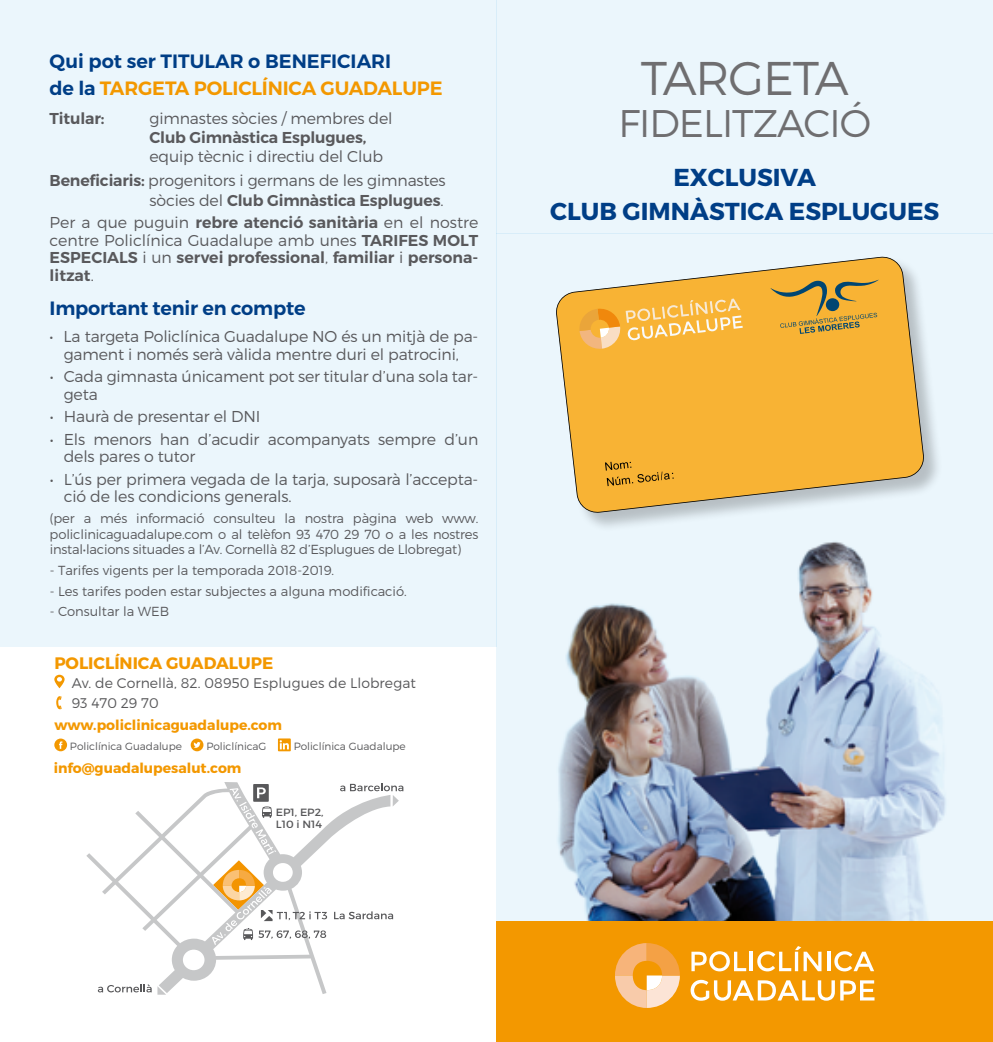
<style>
.page{position:relative;width:993px;height:1042px;background:#fff}
.page>*{position:absolute;margin:0;border:0;box-sizing:border-box;transform-origin:0 0}
.t1{font:300 47.25px "Montserrat";letter-spacing:-.025em;color:#6f6e70}
.t2{font:300 38.5px "Montserrat";letter-spacing:-.025em;color:#6f6e70}
.t3{font:700 24.5px/33.2px "Montserrat";color:#003e86;text-align:center}
.t4{font:600 19.25px/26.2px "Montserrat";letter-spacing:-.01em;color:#003e86}
.t5{font:700 16.62px "Montserrat";color:#f39800}
.t6{font:300 15.75px/17.5px "Montserrat";letter-spacing:-.01em;color:#59595c}
.t7{font:600 15.75px/17.5px "Montserrat";letter-spacing:-.01em;color:#59595c}
.t8{font:300 14px/19.2px "Montserrat";letter-spacing:.005em;color:#58585a}
.t9{font:700 14px "Montserrat";color:#f39800}
.t10{font:300 13.12px/15.8px "Montserrat";color:#59595c;text-align:justify}
.t11{font:300 10.5px "Montserrat";color:#58585a}
.t12{font:10.5px/12.6px "Montserrat";color:#58585a;scale:1.05 1}
.s1{color:#f39800}
.s2{font-weight:600}
.s3{font-weight:300}
</style>
<div class="page">
<div style="left:496px;top:0;width:496px;height:233px;background:#ebf6fc"></div>
<div style="left:0;top:0;width:496px;height:646px;background:#ebf6fc"></div>
<img style="left:496px;top:233px;width:496px;height:688px">
<svg style="left:54px;top:675px;width:11px;height:13px"></svg>
<svg style="left:56px;top:696px;width:6px;height:13px"></svg>
<svg style="left:54px;top:738px;width:13px;height:13px"></svg>
<svg style="left:191px;top:738px;width:12px;height:13px"></svg>
<svg style="left:278px;top:738px;width:13px;height:13px"></svg>
<svg style="left:86px;top:782px;width:304px;height:212px"></svg>
<svg style="left:334px;top:911px;width:59px;height:8px"></svg>
<svg style="left:212px;top:784px;width:115px;height:161px"></svg>
<svg style="left:98px;top:984px;width:68px;height:10px"></svg>
<svg style="left:340px;top:783px;width:63px;height:23px"></svg>
<div style="left:496px;top:921px;width:496px;height:121px;background:#f39800"></div>
<svg style="left:690px;top:980px;width:144px;height:20px"></svg>
<svg style="left:840px;top:980px;width:34px;height:20px"></svg>
<svg style="left:691px;top:951px;width:55px;height:20px"></svg>
<hr style="left:749px;top:951px;width:3px;height:20px;background:#fff">
<svg style="left:757px;top:946px;width:64px;height:25px"></svg>
<svg style="left:827px;top:951px;width:3px;height:20px"></svg>
<svg style="left:834px;top:951px;width:39px;height:20px"></svg>
<svg style="left:615px;top:943px;width:64px;height:65px"></svg>
<div style="left:556px;top:257px;width:387px;height:275px;background:#000;opacity:.22"></div>
<svg style="left:554px;top:256px;width:370px;height:258px;background:#eebc5d"></svg>
<svg style="left:770px;top:280px;width:108px;height:54px;background:#cea03e"></svg>
<svg style="left:578px;top:299px;width:164px;height:51px;background:#f7bb51"></svg>
<svg style="left:604px;top:462px;width:69px;height:24px;background:#d89b2d"></svg>
<p class="t4" style="left:50px;top:48px;width:394px">Qui pot ser TITULAR o BENEFICIARI<br>de la <span class="s1">TARGETA POLICLÍNICA GUADALUPE</span></p>
<p class="t7" style="left:50px;top:109px;width:56px">Titular:</p>
<p class="t6" style="left:149px;top:109px;width:245px">gimnastes sòcies / membres del</p>
<p class="t7" style="left:149px;top:129px;width:218px">Club Gimnàstica Esplugues,</p>
<p class="t6" style="left:50px;top:144px;width:397px;line-height:24.2px;text-indent:100px">equip tècnic i directiu del Club<br><span class="s2">Beneficiaris:</span> progenitors i germans de les gimnastes</p>
<p class="t7" style="left:50px;top:189px;width:430px;line-height:22.4px;text-indent:100px"><span class="s3">sòcies del</span> Club Gimnàstica Esplugues<span class="s3">.<br>Per a que puguin</span> rebre atenció sanitària <span class="s3">en el nostre</span></p>
<p class="t7" style="left:50px;top:231px;width:430px;text-align:justify"><span class="s3">centre Policlínica Guadalupe amb unes</span> TARIFES MOLT ESPECIALS <span class="s3">i un</span> servei professional<span class="s3">,</span> familiar <span class="s3">i</span> persona&shy;litzat<span class="s3">.</span></p>
<p class="t4" style="left:50px;top:295px;width:257px">Important tenir en compte</p>
<p class="t6" style="left:50px;top:328px;width:430px;text-align:center">• La targeta Policlínica Guadalupe NO és un mitjà de pa&shy;gament i només serà vàlida mentre duri el patrocini,</p>
<p class="t6" style="left:64px;top:367px;width:416px;text-indent:-14px">• Cada gimnasta únicament pot ser titular d’una sola tar&shy;geta</p>
<p class="t6" style="left:50px;top:407px;width:212px">• Haurà de presentar el DNI</p>
<p class="t6" style="left:64px;top:430px;width:416px;text-indent:-14px">• Els menors han d’acudir acompanyats sempre d’un dels pares o tutor</p>
<p class="t6" style="left:64px;top:470px;width:416px;text-indent:-14px">• L’ús per primera vegada de la tarja, suposarà l’accepta&shy;ció de les condicions generals.</p>
<p class="t10" style="left:50px;top:510px;width:430px">(per a més informació consulteu la nostra pàgina web www. policlinicaguadalupe.com o al telèfon 93 470 29 70 o a les nostres instal•lacions situades a l’Av. Cornellà 82 d’Esplugues de Llobregat)</p>
<p class="t10" style="left:50px;top:562px;width:286px">- Tarifes vigents per la temporada 2018-2019.</p>
<p class="t10" style="left:50px;top:583px;width:358px">- Les tarifes poden estar subjectes a alguna modificació.</p>
<p class="t10" style="left:50px;top:604px;width:121px">- Consultar la WEB</p>
<p class="t5" style="left:54px;top:653px;width:220px">POLICLÍNICA GUADALUPE</p>
<p class="t8" style="left:72px;top:673px;width:345px">Av. de Cornellà, 82. 08950 Esplugues de Llobregat<br>93 470 29 70</p>
<p class="t9" style="left:54px;top:716px;width:229px">www.policlinicaguadalupe.com</p>
<p class="t11" style="left:70px;top:739px;width:114px">Policlínica Guadalupe</p>
<p class="t11" style="left:206px;top:739px;width:62px">PoliclínicaG</p>
<p class="t11" style="left:293px;top:739px;width:114px">Policlínica Guadalupe</p>
<p class="t9" style="left:54px;top:759px;width:189px">info@guadalupesalut.com</p>
<p class="t12" style="left:276px;top:805px;width:47px">EP1, EP2,<br>L10 i N14</p>
<h1 class="t1" style="left:640px;top:50px;width:209px">TARGETA</h1>
<h2 class="t2" style="left:618px;top:100px;width:254px">FIDELITZACIÓ</h2>
<h3 class="t3" style="left:550px;top:161px;width:390px">EXCLUSIVA<br>CLUB GIMNÀSTICA ESPLUGUES</h3>
</div>
